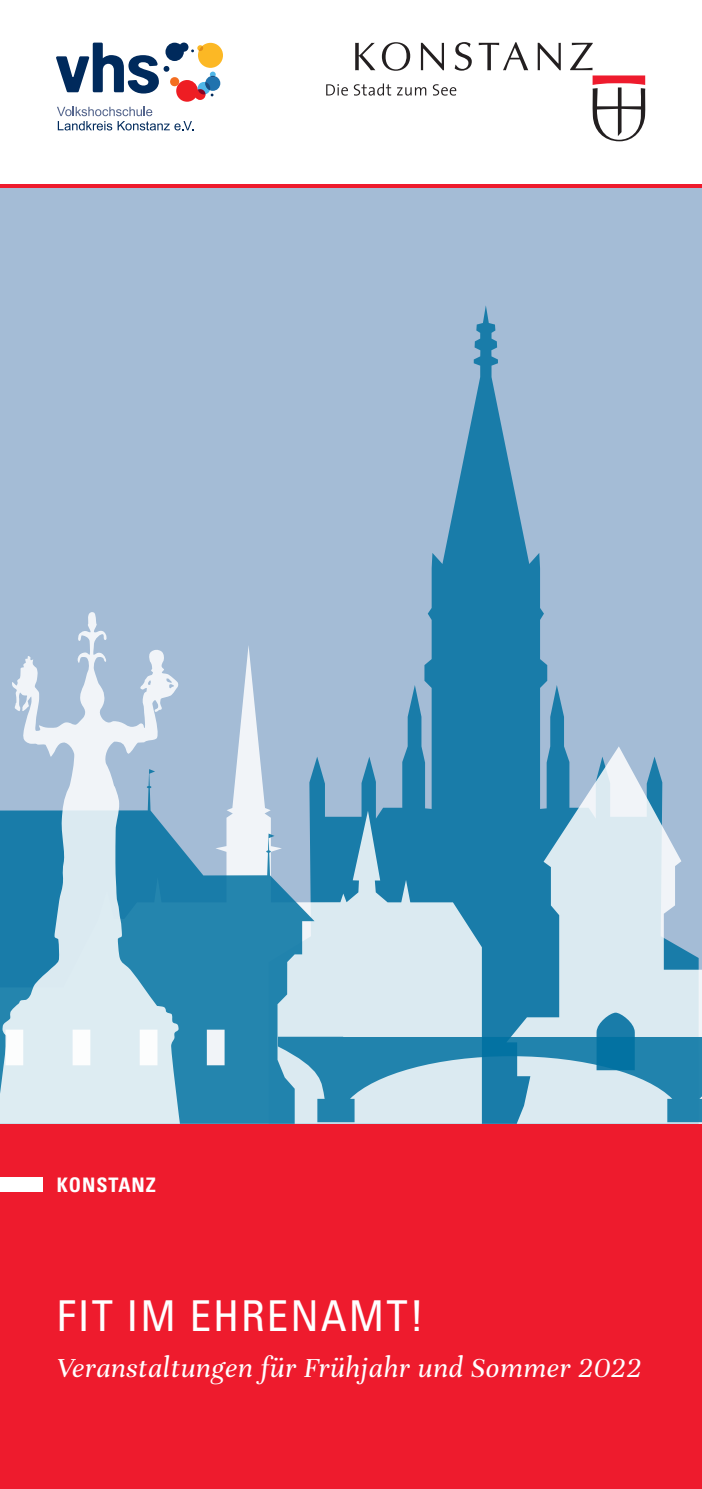
<style>
.page{position:relative;width:702px;height:1489px;background:#fff}
.page>*{position:absolute;margin:0;border:0;box-sizing:border-box;transform-origin:0 0}
.t1{font:condensed 42.5px "Univers LT Pro";letter-spacing:.05em;color:#fff}
.t2{font:italic 30px "Unna";letter-spacing:.02em;color:#fff}
.t3{font:700 condensed 20px "Univers LT Pro";letter-spacing:.05em;color:#fff}
</style>
<div class="page">
<div style="left:0;top:1120px;width:702px;height:368px;background:#ee1b2d"></div>
<div style="left:0;top:184px;width:702px;height:7px;background:#ee1b2d"></div>
<div style="left:0;top:1176px;width:43px;height:15px;background:#fff"></div>
<svg style="left:326px;top:84px;width:22px;height:12px"></svg>
<svg style="left:354px;top:83px;width:37px;height:13px"></svg>
<svg style="left:397px;top:87px;width:29px;height:9px"></svg>
<svg style="left:433px;top:84px;width:23px;height:12px"></svg>
<svg style="left:355px;top:43px;width:20px;height:27px"></svg>
<svg style="left:382px;top:42px;width:28px;height:29px"></svg>
<svg style="left:421px;top:43px;width:23px;height:27px"></svg>
<svg style="left:478px;top:42px;width:50px;height:28px"></svg>
<svg style="left:537px;top:43px;width:23px;height:27px"></svg>
<svg style="left:454px;top:42px;width:18px;height:29px"></svg>
<svg style="left:570px;top:43px;width:75px;height:98px"></svg>
<svg style="left:56px;top:43px;width:167px;height:87px"></svg>
<div style="left:0;top:188px;width:702px;height:935px;background:#a4bcd6"></div>
<svg style="left:427px;top:305px;width:137px;height:818px;fill:#197ca9"></svg>
<svg style="left:236px;top:645px;width:246px;height:478px"></svg>
<svg style="left:180px;top:769px;width:134px;height:354px;fill:#2485ae"></svg>
<svg style="left:0;top:612px;width:180px;height:511px"></svg>
<svg style="left:506px;top:746px;width:196px;height:377px;background:#94bfd5"></svg>
<svg style="left:278px;top:1036px;width:424px;height:86px;background:#74b0cb"></svg>
<p class="t3" style="left:57px;top:1171px;width:101px">KONSTANZ</p>
<p class="t1" style="left:57px;top:1288px;width:369px">FIT IM EHRENAMT!</p>
<p class="t2" style="left:57px;top:1350px;width:586px">Veranstaltungen für Frühjahr und Sommer 2022</p>
</div>
